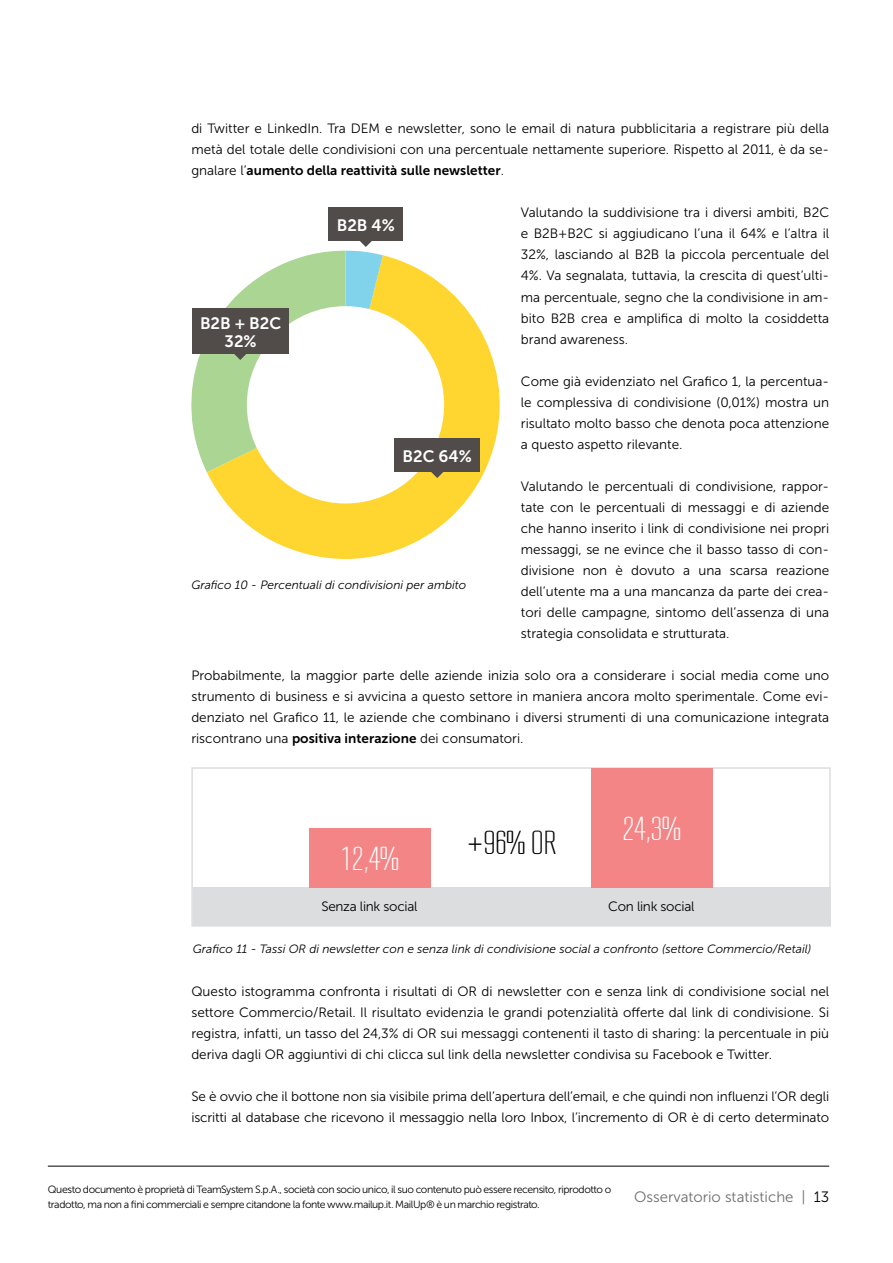
<style>
.page{position:relative;width:893px;height:1263px;background:#fff}
.page>*{position:absolute;margin:0;border:0;box-sizing:border-box;transform-origin:0 0}
.t1{font:300 33px "RB No 2";color:#fff}
.t2{font:300 33px "RB No 2";color:#000}
.t3{font:16.5px/18px "Museo Sans 700";color:#fff;text-align:center}
.t4{font:15px "Museo Sans 300";color:#6d6e71}
.t5{font:13.5px/21px "Museo Sans 300";color:#000;text-align:justify}
.t6{font:13.5px "Museo Sans 700";color:#000}
.t7{font:13.5px "Museo Sans 300";letter-spacing:-.02em;color:#000}
.t8{font:italic 12px "Museo Sans 300";color:#000}
.t9{font:10.5px/15px "Museo Sans 300";letter-spacing:-.04em;color:#000}
.s1{font-family:"Museo Sans 300"}
.s2{font-family:"Museo Sans 700"}
.s3{color:#000}
</style>
<div class="page">
<hr style="left:48px;top:1166px;width:781px;height:1px;background:#000">
<svg style="left:207px;top:255px;width:293px;height:304px;fill:#ffd530"></svg>
<div style="left:247px;top:306px;width:197px;height:197px;background:#fff;border-radius:50%"></div>
<div style="left:328px;top:208px;width:75px;height:33px;background:#514c4a"></div>
<div style="left:394px;top:439px;width:86px;height:33px;background:#514c4a"></div>
<svg style="left:431px;top:472px;width:12px;height:6px"></svg>
<svg style="left:191px;top:241px;width:192px;height:231px"></svg>
<div style="left:193px;top:887px;width:638px;height:39px;background:#dcddde"></div>
<div style="left:191px;top:767px;width:640px;height:160px;border:2px solid #dcddde"></div>
<div style="left:309px;top:828px;width:122px;height:59px;background:#f48586"></div>
<div style="left:591px;top:768px;width:122px;height:119px;background:#f48586"></div>
<p class="t5" style="left:191px;top:118px;width:639px">di Twitter e LinkedIn. Tra DEM e newsletter, sono le email di natura pubblicitaria a registrare più della metà del totale delle condivisioni con una percentuale nettamente superiore. Rispetto al 2011, è da se-</p>
<p class="t6" style="left:191px;top:163px;width:314px"><span class="s1">gnalare l’</span>aumento della reattività sulle newsletter<span class="s1">.</span></p>
<p class="t5" style="left:521px;top:202px;width:310px">Valutando la suddivisione tra i diversi ambiti, B2C e B2B+B2C si aggiudicano l’una il 64% e l’altra il 32%, lasciando al B2B la piccola percentuale del 4%. Va segnalata, tuttavia, la crescita di quest’ulti&shy;ma percentuale, segno che la condivisione in am&shy;bito B2B crea e amplifica di molto la cosiddetta brand awareness.</p>
<p class="t5" style="left:521px;top:370px;width:310px">Come già evidenziato nel Grafico 1, la percentua&shy;le complessiva di condivisione (0,01%) mostra un risultato molto basso che denota poca attenzione a questo aspetto rilevante.</p>
<p class="t5" style="left:521px;top:475px;width:310px">Valutando le percentuali di condivisione, rappor&shy;tate con le percentuali di messaggi e di aziende che hanno inserito i link di condivisione nei propri messaggi, se ne evince che il basso tasso di con&shy;divisione non è dovuto a una scarsa reazione dell’utente ma a una mancanza da parte dei crea&shy;tori delle campagne, sintomo dell’assenza di una strategia consolidata e strutturata.</p>
<p class="t5" style="left:191px;top:665px;width:639px">Probabilmente, la maggior parte delle aziende inizia solo ora a considerare i social media come uno strumento di business e si avvicina a questo settore in maniera ancora molto sperimentale. Come evi&shy;denziato nel Grafico 11, le aziende che combinano i diversi strumenti di una comunicazione integrata riscontrano una <span class="s2">positiva interazione</span> dei consumatori.</p>
<p class="t3" style="left:337px;top:216px;width:60px">B2B 4%</p>
<p class="t3" style="left:200px;top:314px;width:83px">B2B + B2C<br>32%</p>
<p class="t3" style="left:403px;top:447px;width:71px">B2C 64%</p>
<p class="t8" style="left:191px;top:579px;width:277px">Grafico 10 - Percentuali di condivisioni per ambito</p>
<h1 class="t1" style="left:341px;top:841px;width:60px">12,4%</h1>
<h1 class="t2" style="left:466px;top:825px;width:91px">+96% OR</h1>
<h1 class="t1" style="left:623px;top:811px;width:60px">24,3%</h1>
<p class="t7" style="left:321px;top:899px;width:98px">Senza link social</p>
<p class="t7" style="left:608px;top:899px;width:88px">Con link social</p>
<p class="t8" style="left:193px;top:942px;width:620px">Grafico 11 - Tassi OR di newsletter con e senza link di condivisione social a confronto (settore Commercio/Retail)</p>
<p class="t5" style="left:191px;top:981px;width:639px">Questo istogramma confronta i risultati di OR di newsletter con e senza link di condivisione social nel settore Commercio/Retail. Il risultato evidenzia le grandi potenzialità offerte dal link di condivisione. Si registra, infatti, un tasso del 24,3% di OR sui messaggi contenenti il tasto di sharing: la percentuale in più deriva dagli OR aggiuntivi di chi clicca sul link della newsletter condivisa su Facebook e Twitter.</p>
<p class="t5" style="left:191px;top:1086px;width:639px">Se è ovvio che il bottone non sia visibile prima dell’apertura dell’email, e che quindi non influenzi l’OR degli iscritti al database che ricevono il messaggio nella loro Inbox, l’incremento di OR è di certo determinato</p>
<p class="t9" style="left:48px;top:1182px;width:565px">Questo documento è proprietà di TeamSystem S.p.A., società con socio unico, il suo contenuto può essere recensito, riprodotto o tradotto, ma non a fini commerciali e sempre citandone la fonte www.mailup.it. MailUp® è un marchio registrato.</p>
<p class="t4" style="left:634px;top:1189px;width:197px">Osservatorio statistiche | <span class="s3">13</span></p>
</div>
